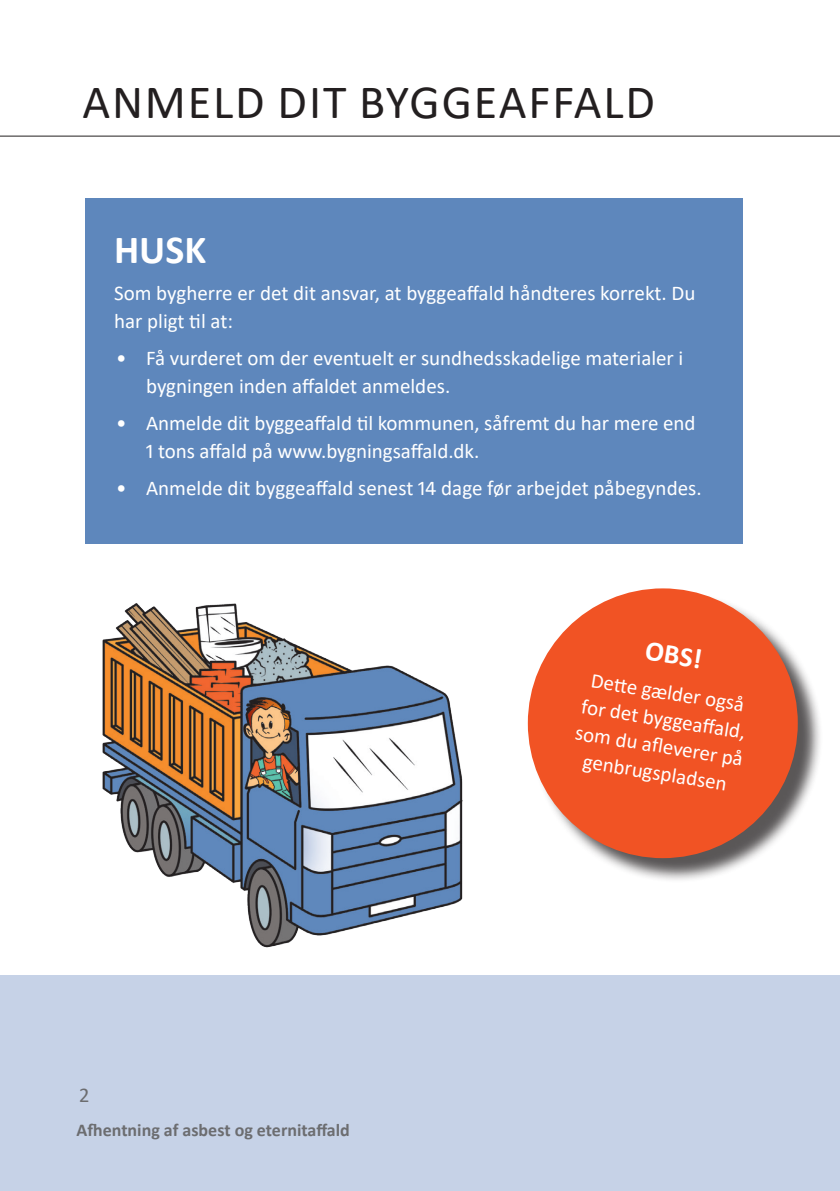
<style>
.page{position:relative;width:840px;height:1191px;background:#fff}
.page>*{position:absolute;margin:0;border:0;box-sizing:border-box;transform-origin:0 0}
.Overskrift_1{font:48px "Calibri";letter-spacing:.04em;color:#231f20}
.AV_Tekst{font:700 40px "Calibri";color:#fff}
.AV_Tekst-2{font:700 28px "Calibri";color:#fff}
.AV_Tekst-3{font:21px/28px "Calibri";letter-spacing:-.005em;color:#fff}
.Brødtekst{font:21px/27px "Calibri";color:#fff;text-align:center}
.t1{font:21px "Calibri";color:#6c6d70}
.t2{font:700 18px "Calibri";color:#6c6d70}
</style>
<div class="page">
<div style="left:0;top:975px;width:839px;height:216px;background:#c6d2e7"></div>
<svg style="left:0;top:135px;width:839px;height:2px;background:#908e8e"></svg>
<div style="left:530px;top:591px;width:292px;height:292px;background:#231f20;opacity:.75"></div>
<div style="left:527px;top:588px;width:270px;height:270px;background:#f15324;border-radius:50%"></div>
<div style="left:85px;top:198px;width:657px;height:346px;background:#5e87bc"></div>
<img style="left:102px;top:603px;width:361px;height:345px">
<p class="Overskrift_1" style="left:82px;top:69px;width:573px">ANMELD DIT BYGGEAFFALD</p>
<p class="AV_Tekst" style="left:114px;top:221px;width:94px">HUSK</p>
<p class="AV_Tekst-3" style="left:114px;top:278px;width:582px">Som bygherre er det dit ansvar, at byggeaffald håndteres korrekt. Du har pligt til at:</p>
<p class="AV_Tekst-3" style="left:146px;top:343px;width:538px;text-indent:-30px">• Få vurderet om der eventuelt er sundhedsskadelige materialer i bygningen inden affaldet anmeldes.</p>
<p class="AV_Tekst-3" style="left:146px;top:408px;width:550px;text-indent:-30px">• Anmelde dit byggeaffald til kommunen, såfremt du har mere end<br>1 tons affald på www.bygningsaffald.dk.</p>
<p class="AV_Tekst-3" style="left:116px;top:473px;width:587px">• Anmelde dit byggeaffald senest 14 dage før arbejdet påbegyndes.</p>
<p class="t1" style="left:79px;top:1080px;width:12px">2</p>
<p class="t2" style="left:77px;top:1117px;width:275px">Afhentning af asbest og eternitaffald</p>
<p class="AV_Tekst-2" style="left:648px;top:630px;width:59px;rotate:9deg">OBS!</p>
<p class="Brødtekst" style="left:586px;top:665px;width:171px;rotate:9deg">Dett e gælder også for det byggeaff ald, som du afl everer på genbrugspladsen</p>
</div>
